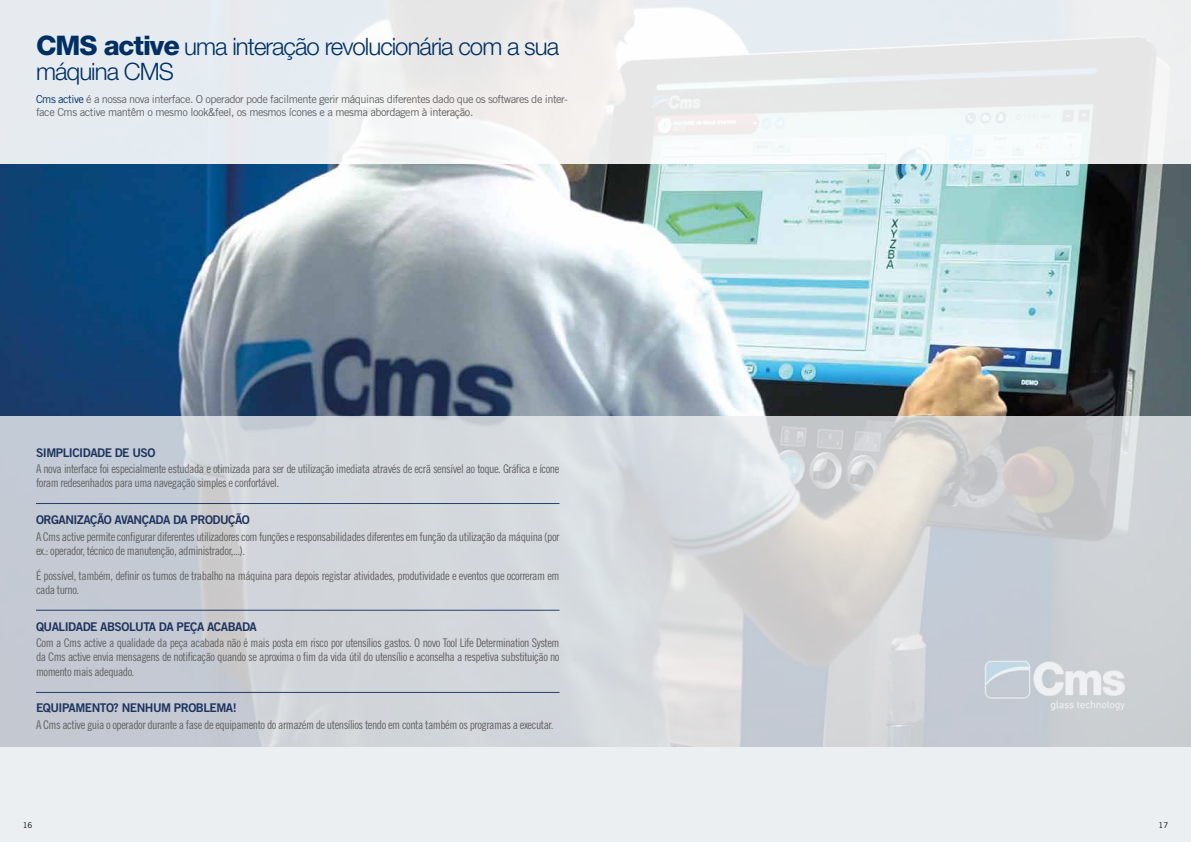
<style>
.page{position:relative;width:1191px;height:842px;background:#fff}
.page>*{position:absolute;margin:0;border:0;box-sizing:border-box;transform-origin:0 0}
.t1{font:300 24px/25px "Helvetica Neue LT Std";letter-spacing:-.04em;color:#003063}
.t2{font:12px/14px "Trade Gothic LT Std Cn 18";letter-spacing:-.04em;color:#646363}
.t3{font:12px "Trade Gothic LT Std Bd 2";letter-spacing:-.04em;color:#1e345e}
.t4{font:11px/13px "Trade Gothic LT Std";letter-spacing:-.04em;color:#646363}
.t5{font:8px "Trade Gothic LT Std";color:#000}
.s1{font-weight:800;font-size:27px}
.s2{color:#003063}
</style>
<div class="page">
<div style="left:0;top:415px;width:1191px;height:427px;background:#eceff1"></div>
<img style="left:0;top:415px;width:1191px;height:331px">
<img style="left:0;top:164px;width:1191px;height:251px">
<svg style="left:0;top:0;width:1191px;height:164px;fill:#e7ecf0"></svg>
<hr style="left:36px;top:503px;width:523px;height:1px;background:#2f4b7d">
<hr style="left:36px;top:610px;width:523px;height:1px;background:#2f4b7d">
<hr style="left:36px;top:692px;width:523px;height:1px;background:#2f4b7d">
<h1 class="t1" style="left:36px;top:34px;width:525px"><span class="s1">CMS active</span> uma interação revolucionária com a sua máquina CMS</h1>
<p class="t4" style="left:36px;top:93px;width:533px"><span class="s2">Cms active</span> é a nossa nova interface. O operador pode facilmente gerir máquinas diferentes dado que os softwares de inter&shy;face Cms active mantêm o mesmo look&amp;feel, os mesmos ícones e a mesma abordagem à interação.</p>
<p class="t3" style="left:36px;top:445px;width:121px">SIMPLICIDADE DE USO</p>
<p class="t2" style="left:36px;top:462px;width:525px">A nova interface foi especialmente estudada e otimizada para ser de utilização imediata através de ecrã sensível ao toque. Gráfica e ícone foram redesenhados para uma navegação simples e confortável.</p>
<p class="t3" style="left:36px;top:512px;width:215px">ORGANIZAÇÃO AVANÇADA DA PRODUÇÃO</p>
<p class="t2" style="left:36px;top:529px;width:525px">A Cms active permite configurar diferentes utilizadores com funções e responsabilidades diferentes em função da utilização da máquina (por ex.: operador, técnico de manutenção, administrador,...).</p>
<p class="t2" style="left:36px;top:569px;width:525px">É possível, também, definir os turnos de trabalho na máquina para depois registar atividades, produtividade e eventos que ocorreram em cada turno.</p>
<p class="t3" style="left:36px;top:619px;width:222px">QUALIDADE ABSOLUTA DA PEÇA ACABADA</p>
<p class="t2" style="left:36px;top:636px;width:525px;text-align:justify">Com a Cms active a qualidade da peça acabada não é mais posta em risco por utensílios gastos. O novo Tool Life Determination System da Cms active envia mensagens de notificação quando se aproxima o fim da vida útil do utensílio e aconselha a respetiva substituição no momento mais adequado.</p>
<p class="t3" style="left:36px;top:700px;width:202px">EQUIPAMENTO? NENHUM PROBLEMA!</p>
<p class="t2" style="left:36px;top:717px;width:519px">A Cms active guia o operador durante a fase de equipamento do armazém de utensílios tendo em conta também os programas a executar.</p>
<p class="t5" style="left:23px;top:820px;width:11px">16</p>
<p class="t5" style="left:1158px;top:820px;width:11px">17</p>
</div>
